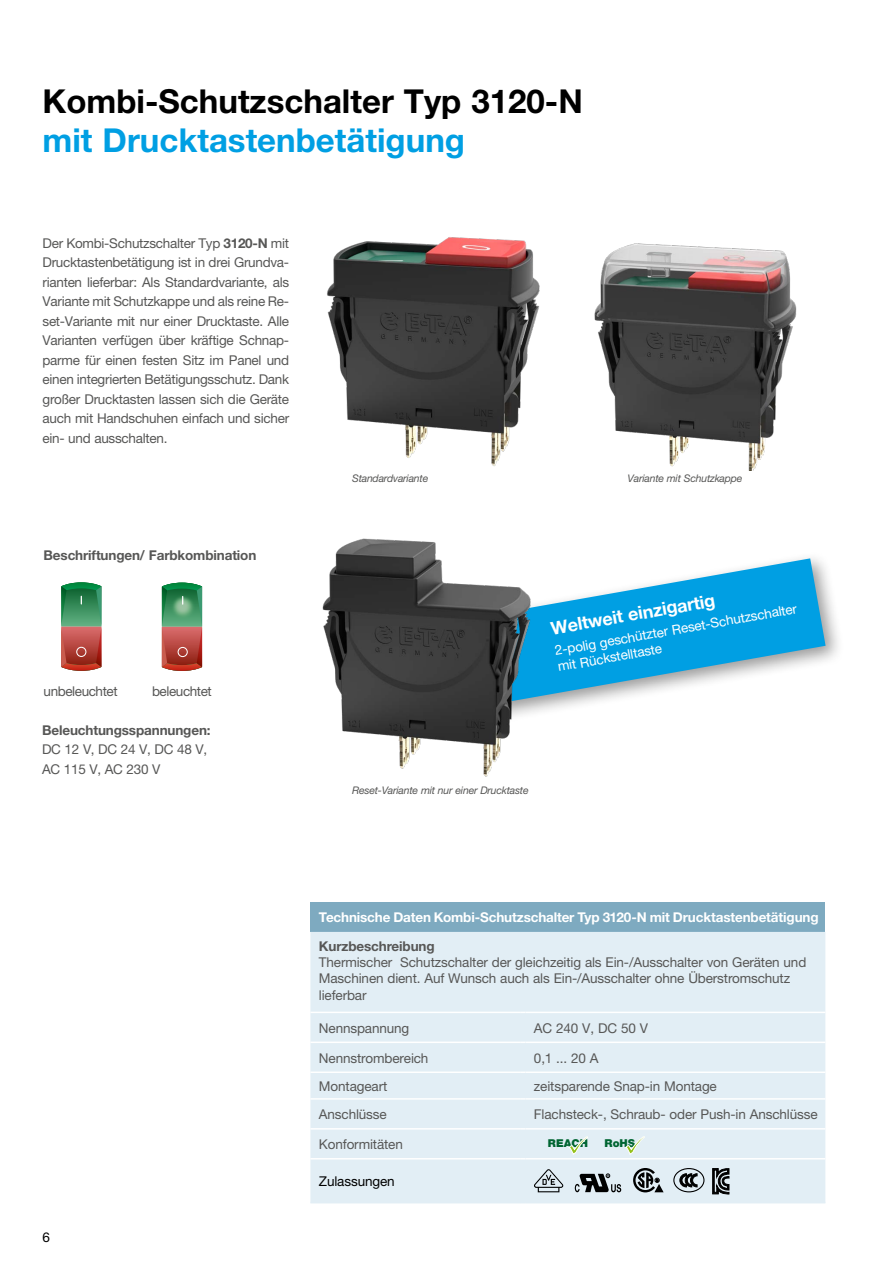
<style>
.page{position:relative;width:893px;height:1263px;background:#fff}
.page>*{position:absolute;margin:0;border:0;box-sizing:border-box;transform-origin:0 0}
.t1{font:700 33px "Helvetica Neue LT";color:#000}
.t2{font:700 33px "Helvetica Neue LT";color:#009fe3}
.t3{font:700 18px "Helvetica Neue LT";color:#fff}
.t4{font:13.5px/19.5px "Helvetica Neue LT";letter-spacing:-.01em;color:#575756}
.t5{font:700 13.5px "Helvetica Neue LT";letter-spacing:-.01em;color:#575756}
.t6{font:700 13.5px "Helvetica Neue LT";letter-spacing:-.01em;color:#fff}
.t7{font:13.5px/16.2px "Helvetica Neue LT";color:#fff}
.t8{font:13.5px "Helvetica Neue LT";letter-spacing:-.03em;color:#575756}
.t9{font:13.5px "Helvetica Neue LT";letter-spacing:-.01em;color:#000}
.t10{font:900 10.95px "Helvetica Neue LT";color:#006532}
.t11{font:900 10.8px "Helvetica Neue LT";color:#006532}
.t12{font:italic 10.5px "Helvetica Neue LT";letter-spacing:-.02em;color:#575756}
.s1{font-weight:700}
</style>
<div class="page">
<img style="left:327px;top:237px;width:213px;height:229px">
<div style="left:310px;top:902px;width:515px;height:30px;background:#7eaac0"></div>
<div style="left:310px;top:932px;width:515px;height:270px;background:#e2eef5"></div>
<hr style="left:310px;top:1041px;width:211px;height:2px;background:#fff">
<hr style="left:525px;top:1041px;width:300px;height:2px;background:#fff">
<hr style="left:310px;top:1071px;width:211px;height:2px;background:#fff">
<hr style="left:525px;top:1071px;width:300px;height:2px;background:#fff">
<hr style="left:310px;top:1098px;width:211px;height:2px;background:#fff">
<hr style="left:525px;top:1098px;width:300px;height:2px;background:#fff">
<hr style="left:310px;top:1128px;width:211px;height:1px;background:#fff">
<hr style="left:525px;top:1128px;width:300px;height:1px;background:#fff">
<hr style="left:310px;top:1158px;width:211px;height:1px;background:#fff">
<hr style="left:525px;top:1158px;width:300px;height:1px;background:#fff">
<hr style="left:310px;top:1202px;width:211px;height:1px;background:#e2eef5">
<hr style="left:525px;top:1202px;width:300px;height:1px;background:#e2eef5">
<hr style="left:310px;top:1012px;width:211px;height:1px;background:#fff">
<hr style="left:525px;top:1012px;width:300px;height:1px;background:#fff">
<svg style="left:633px;top:1168px;width:31px;height:24px"></svg>
<svg style="left:575px;top:1174px;width:46px;height:18px"></svg>
<svg style="left:680px;top:1174px;width:17px;height:13px"></svg>
<div style="left:673px;top:1168px;width:31px;height:24px;border:1px solid #000;border-radius:50%"></div>
<svg style="left:534px;top:1169px;width:29px;height:23px"></svg>
<svg style="left:569px;top:1136px;width:19px;height:19px"></svg>
<svg style="left:625px;top:1136px;width:20px;height:19px"></svg>
<svg style="left:61px;top:582px;width:40px;height:89px;background:#7a7052"></svg>
<img style="left:161px;top:582px;width:42px;height:56px">
<svg style="left:162px;top:583px;width:40px;height:88px;background:#7f7154"></svg>
<div style="left:462px;top:551px;width:383px;height:174px;background:#000;opacity:.4"></div>
<svg style="left:544px;top:558px;width:282px;height:148px;fill:#009fe3"></svg>
<img style="left:594px;top:243px;width:203px;height:227px">
<img style="left:322px;top:538px;width:222px;height:239px">
<svg style="left:713px;top:1168px;width:16px;height:26px"></svg>
<h1 class="t1" style="left:43px;top:81px;width:542px">Kombi-Schutzschalter Typ 3120-N</h1>
<h1 class="t2" style="left:43px;top:120px;width:424px">mit Drucktastenbetätigung</h1>
<p class="t4" style="left:43px;top:233px;width:248px;text-align:justify">Der Kombi-Schutzschalter Typ <span class="s1">3120-N</span> mit Drucktastenbetätigung ist in drei Grundva&shy;rianten lieferbar: Als Standardvariante, als Variante mit Schutzkappe und als reine Re&shy;set-Variante mit nur einer Drucktaste. Alle Varianten verfügen über kräftige Schnap&shy;parme für einen festen Sitz im Panel und einen integrierten Betätigungsschutz. Dank großer Drucktasten lassen sich die Geräte auch mit Handschuhen einfach und sicher ein- und ausschalten.</p>
<p class="t5" style="left:44px;top:546px;width:214px">Beschriftungen/ Farbkombination</p>
<p class="t8" style="left:44px;top:683px;width:76px">unbeleuchtet</p>
<p class="t8" style="left:152px;top:683px;width:61px">beleuchtet</p>
<p class="t5" style="left:42px;top:722px;width:170px">Beleuchtungsspannungen:</p>
<p class="t4" style="left:42px;top:740px;width:167px">DC 12 V, DC 24 V, DC 48 V,<br>AC 115 V, AC 230 V</p>
<p class="t12" style="left:352px;top:472px;width:78px">Standardvariante</p>
<p class="t12" style="left:628px;top:472px;width:116px">Variante mit Schutzkappe</p>
<h2 class="t3" style="left:549px;top:617px;width:168px;rotate:-10deg">Weltweit einzigartig</h2>
<p class="t7" style="left:554px;top:642px;width:247px;rotate:-10deg">2-polig geschützter Reset-Schutzschalter mit Rückstelltaste</p>
<p class="t12" style="left:352px;top:784px;width:178px">Reset-Variante mit nur einer Drucktaste</p>
<p class="t9" style="left:43px;top:1229px;width:9px">6</p>
<p class="t6" style="left:319px;top:909px;width:501px">Technische Daten Kombi-Schutzschalter Typ 3120-N mit Drucktastenbetätigung</p>
<p class="t5" style="left:319px;top:938px;width:117px">Kurzbeschreibung</p>
<p class="t4" style="left:319px;top:954px;width:489px;line-height:16.2px">Thermischer Schutzschalter der gleichzeitig als Ein-/Ausschalter von Geräten und<br>Maschinen dient. Auf Wunsch auch als Ein-/Ausschalter ohne Überstromschutz lieferbar</p>
<p class="t4" style="left:319px;top:1018px;width:92px">Nennspannung</p>
<p class="t4" style="left:534px;top:1018px;width:116px">AC 240 V, DC 50 V</p>
<p class="t4" style="left:319px;top:1048px;width:111px">Nennstrombereich</p>
<p class="t4" style="left:534px;top:1048px;width:66px">0,1 ... 20 A</p>
<p class="t4" style="left:319px;top:1076px;width:70px">Montageart</p>
<p class="t4" style="left:534px;top:1076px;width:184px">zeitsparende Snap-in Montage</p>
<p class="t4" style="left:319px;top:1104px;width:69px">Anschlüsse</p>
<p class="t4" style="left:534px;top:1104px;width:285px">Flachsteck-, Schraub- oder Push-in Anschlüsse</p>
<p class="t4" style="left:319px;top:1134px;width:85px">Konformitäten</p>
<p class="t9" style="left:319px;top:1173px;width:77px">Zulassungen</p>
<p class="t11" style="left:548px;top:1137px;width:41px">REACH</p>
<p class="t10" style="left:605px;top:1136px;width:32px">RoHS</p>
</div>
